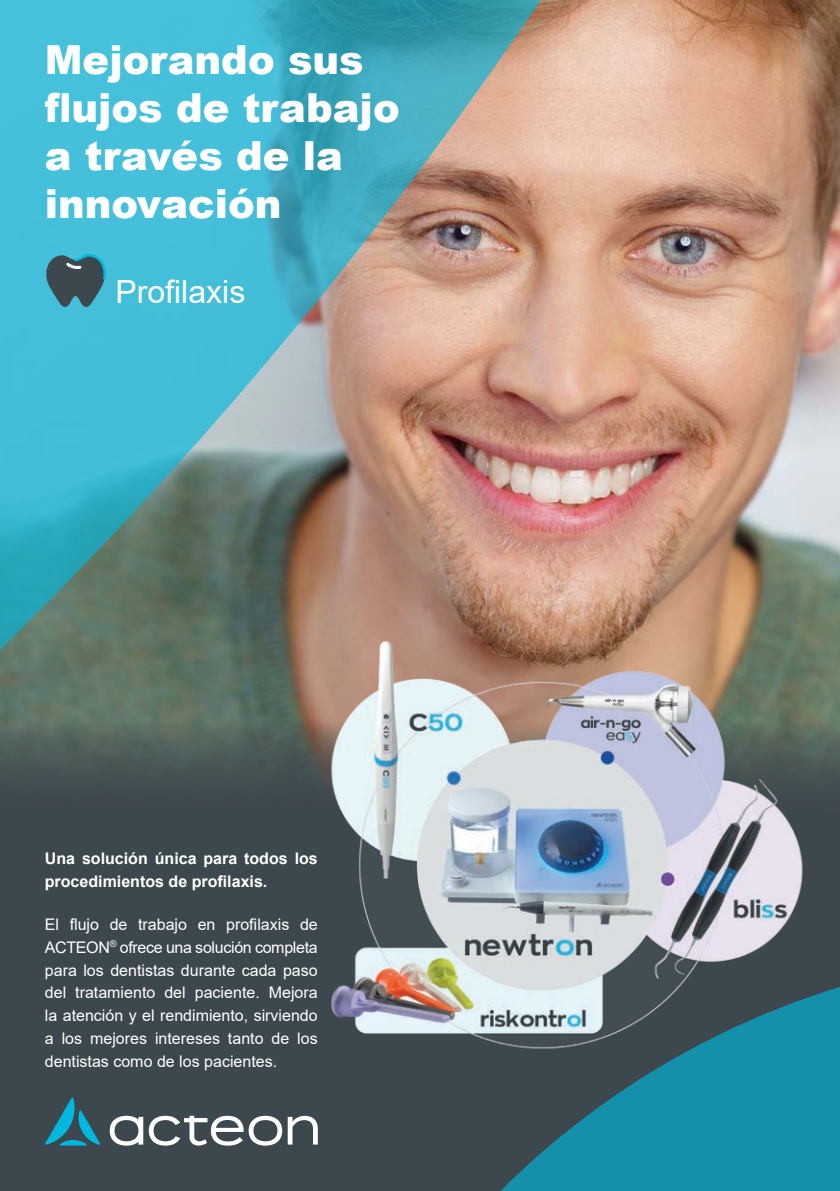
<style>
.page{position:relative;width:840px;height:1191px;background:#fff}
.page>*{position:absolute;margin:0;border:0;box-sizing:border-box;transform-origin:0 0}
.t1{font:900 40px/48px "Arial";color:#fff}
.t2{font:32px "Arial";color:#fff}
.t3{font:16px/22.8px "Arial";color:#fff;text-align:justify}
.t4{font:700 16px/22.8px "Arial";color:#fff}
</style>
<div class="page">
<hr style="left:839px;top:0;width:1px;height:1191px;background:#3d474e">
<hr style="left:839px;top:0;width:1px;height:76px;background:#00b8de">
<hr style="left:839px;top:1115px;width:1px;height:76px;background:#00b8de">
<div style="left:0;top:708px;width:839px;height:483px;background:#3d474e"></div>
<svg style="left:501px;top:987px;width:338px;height:204px;fill:#1590ab"></svg>
<img style="left:0;top:0;width:839px;height:781px">
<svg style="left:0;top:0;width:630px;height:359px;background:#75b1b9"></svg>
<img style="left:0;top:359px;width:630px;height:343px">
<svg style="left:46px;top:253px;width:61px;height:54px;background:#3f6e7c"></svg>
<img style="left:318px;top:629px;width:499px;height:428px">
<svg style="left:45px;top:1097px;width:55px;height:48px"></svg>
<svg style="left:149px;top:1115px;width:168px;height:30px"></svg>
<svg style="left:110px;top:1115px;width:33px;height:30px"></svg>
<h1 class="t1" style="left:45px;top:34px;width:356px">Mejorando sus flujos de trabajo a través de la innovación</h1>
<h2 class="t2" style="left:115px;top:270px;width:131px">Profilaxis</h2>
<p class="t4" style="left:45px;top:847px;width:274px">Una solución única para todos los procedimientos de profilaxis.</p>
<p class="t3" style="left:45px;top:912px;width:274px">El flujo de trabajo en profilaxis de ACTEON<sup>®</sup> ofrece una solución completa para los dentistas durante cada paso del tratamiento del paciente. Mejora la atención y el rendimiento, sirviendo a los mejores intereses tanto de los dentistas como de los pacientes.</p>
</div>
